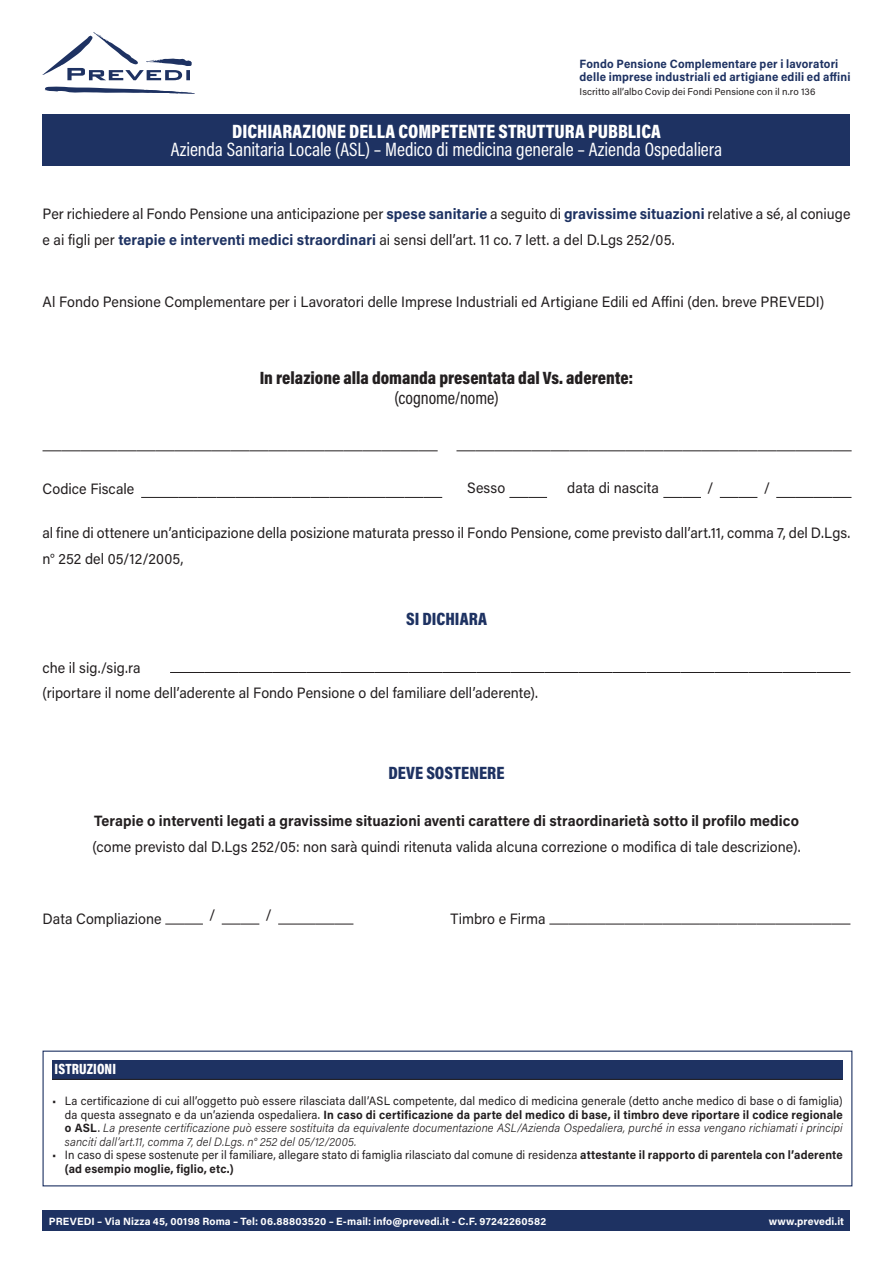
<style>
.page{position:relative;width:893px;height:1263px;background:#fff}
.page>*{position:absolute;margin:0;border:0;box-sizing:border-box;transform-origin:0 0}
.t1{font:19.5px "Acumin Pro Cond";letter-spacing:-.005em;color:#fff}
.t2{font:900 19.5px "Acumin Pro Cond";color:#fff}
.t3{font:900 18px "Acumin Pro Cond";color:#231f20}
.t4{font:900 18px "Acumin Pro Cond";letter-spacing:.005em;color:#1e3262}
.t5{font:18px "Acumin Pro Cond";letter-spacing:-.005em;color:#231f20}
.t6{font:15px/25.5px "Acumin Pro";color:#231f20;scale:.95 1}
.t7{font:700 15px "Acumin Pro";letter-spacing:.005em;color:#231f20;scale:.95 1}
.t8{font:900 15px "Acumin Pro Cond";letter-spacing:.01em;color:#fff;scale:.95 1}
.t9{font:italic 300 12px/13.5px "Acumin Pro";letter-spacing:.01em;color:#231f20;text-align:justify;scale:.95 1}
.t10{font:12px/13.5px "Acumin Pro";letter-spacing:.01em;color:#231f20;scale:.95 1}
.t11{font:700 12px/13.5px "Acumin Pro";letter-spacing:.015em;color:#1e3262;scale:.95 1}
.t12{font:700 10.5px "Acumin Pro";letter-spacing:.015em;color:#fff}
.t13{font:9.75px "Acumin Pro";letter-spacing:.01em;color:#231f20}
.s1{font-weight:700;color:#1e3262}
.s2{font-weight:400;font-style:normal}
.s3{font-weight:700;font-style:normal}
.s4{font-weight:700}
</style>
<div class="page">
<div style="left:43px;top:1210px;width:807px;height:21px;background:#1e3262"></div>
<svg style="left:45px;top:86px;width:150px;height:8px"></svg>
<svg style="left:43px;top:32px;width:149px;height:48px"></svg>
<svg style="left:43px;top:451px;width:395px;height:1px"></svg>
<svg style="left:456px;top:451px;width:396px;height:1px"></svg>
<svg style="left:509px;top:497px;width:38px;height:1px"></svg>
<svg style="left:663px;top:497px;width:38px;height:1px"></svg>
<svg style="left:720px;top:497px;width:37px;height:1px"></svg>
<svg style="left:776px;top:497px;width:75px;height:1px"></svg>
<svg style="left:141px;top:497px;width:301px;height:1px"></svg>
<hr style="left:170px;top:672px;width:34px;height:1px;background:#231f20">
<hr style="left:204px;top:672px;width:34px;height:1px;background:#231f20">
<hr style="left:238px;top:672px;width:34px;height:1px;background:#231f20">
<hr style="left:272px;top:672px;width:34px;height:1px;background:#231f20">
<hr style="left:306px;top:672px;width:34px;height:1px;background:#231f20">
<hr style="left:340px;top:672px;width:34px;height:1px;background:#231f20">
<hr style="left:374px;top:672px;width:34px;height:1px;background:#231f20">
<hr style="left:408px;top:672px;width:34px;height:1px;background:#231f20">
<hr style="left:442px;top:672px;width:34px;height:1px;background:#231f20">
<hr style="left:476px;top:672px;width:34px;height:1px;background:#231f20">
<hr style="left:510px;top:672px;width:34px;height:1px;background:#231f20">
<hr style="left:544px;top:672px;width:34px;height:1px;background:#231f20">
<hr style="left:578px;top:672px;width:34px;height:1px;background:#231f20">
<hr style="left:612px;top:672px;width:34px;height:1px;background:#231f20">
<hr style="left:646px;top:672px;width:34px;height:1px;background:#231f20">
<hr style="left:680px;top:672px;width:34px;height:1px;background:#231f20">
<hr style="left:714px;top:672px;width:34px;height:1px;background:#231f20">
<hr style="left:748px;top:672px;width:34px;height:1px;background:#231f20">
<hr style="left:782px;top:672px;width:34px;height:1px;background:#231f20">
<hr style="left:816px;top:672px;width:34px;height:1px;background:#231f20">
<svg style="left:165px;top:924px;width:38px;height:1px"></svg>
<svg style="left:222px;top:924px;width:37px;height:1px"></svg>
<svg style="left:278px;top:924px;width:75px;height:1px"></svg>
<svg style="left:549px;top:924px;width:301px;height:1px"></svg>
<div style="left:43px;top:115px;width:807px;height:51px;background:#1e3262"></div>
<div style="left:52px;top:1060px;width:790px;height:19px;background:#1e3262"></div>
<hr style="left:52px;top:1079px;width:790px;height:1px;background:#231f20">
<p class="t11" style="left:580px;top:56px;width:287px">Fondo Pensione Complementare per i lavoratori delle imprese industriali ed artigiane edili ed affini</p>
<p class="t13" style="left:580px;top:85px;width:237px">Iscritto all’albo Covip dei Fondi Pensione con il n.ro 136</p>
<h1 class="t2" style="left:232px;top:118px;width:430px">DICHIARAZIONE DELLA COMPETENTE STRUTTURA PUBBLICA</h1>
<h1 class="t1" style="left:171px;top:136px;width:553px">Azienda Sanitaria Locale (ASL) – Medico di medicina generale – Azienda Ospedaliera</h1>
<p class="t6" style="left:43px;top:201px;width:852px">Per richiedere al Fondo Pensione una anticipazione per <span class="s1">spese sanitarie</span> a seguito di <span class="s1">gravissime situazioni</span> relative a sé, al coniuge e ai figli per <span class="s1">terapie e interventi medici straordinari</span> ai sensi dell’art. 11 co. 7 lett. a del D.Lgs 252/05.</p>
<p class="t6" style="left:43px;top:288px;width:824px">Al Fondo Pensione Complementare per i Lavoratori delle Imprese Industriali ed Artigiane Edili ed Affini (den. breve PREVEDI)</p>
<p class="t3" style="left:260px;top:366px;width:375px">In relazione alla domanda presentata dal Vs. aderente:</p>
<p class="t5" style="left:394px;top:386px;width:106px">(cognome/nome)</p>
<p class="t6" style="left:43px;top:475px;width:98px">Codice Fiscale</p>
<p class="t6" style="left:467px;top:475px;width:41px">Sesso</p>
<p class="t6" style="left:567px;top:475px;width:98px">data di nascita</p>
<p class="t6" style="left:707px;top:475px;width:8px">/</p>
<p class="t6" style="left:764px;top:475px;width:8px">/</p>
<p class="t6" style="left:43px;top:520px;width:852px">al fine di ottenere un’anticipazione della posizione maturata presso il Fondo Pensione, come previsto dall’art.11, comma 7, del D.Lgs. n° 252 del 05/12/2005,</p>
<p class="t4" style="left:406px;top:607px;width:82px">SI DICHIARA</p>
<p class="t6" style="left:43px;top:654px;width:523px">che il sig./sig.ra<br>(riportare il nome dell’aderente al Fondo Pensione o del familiare dell’aderente).</p>
<p class="t4" style="left:388px;top:761px;width:118px">DEVE SOSTENERE</p>
<p class="t7" style="left:94px;top:811px;width:743px">Terapie o interventi legati a gravissime situazioni aventi carattere di straordinarietà sotto il profilo medico</p>
<p class="t6" style="left:92px;top:833px;width:747px">(come previsto dal D.Lgs 252/05: non sarà quindi ritenuta valida alcuna correzione o modifica di tale descrizione).</p>
<p class="t6" style="left:43px;top:906px;width:127px">Data Compliazione</p>
<p class="t6" style="left:209px;top:901px;width:8px">/</p>
<p class="t6" style="left:266px;top:901px;width:8px">/</p>
<p class="t6" style="left:451px;top:906px;width:102px">Timbro e Firma</p>
<p class="t8" style="left:55px;top:1059px;width:66px">ISTRUZIONI</p>
<p class="t9" style="left:65px;top:1093px;width:820px;text-indent:-13px"><span class="s2">• La certificazione di cui all’oggetto può essere rilasciata dall’ASL competente, dal medico di medicina generale (detto anche medico di base o di famiglia) da questa assegnato e da un’azienda ospedaliera.</span> <span class="s3">In caso di certificazione da parte del medico di base, il timbro deve riportare il codice regionale o ASL</span><span class="s2">.</span> La presente certificazione può essere sostituita da equivalente documentazione ASL/Azienda Ospedaliera, purché in essa vengano richiamati i principi sanciti dall’art.11, comma 7, del D.Lgs. n° 252 del 05/12/2005.</p>
<p class="t10" style="left:65px;top:1147px;width:820px;text-indent:-13px">• In caso di spese sostenute per il familiare, allegare stato di famiglia rilasciato dal comune di residenza <span class="s4">attestante il rapporto di parentela con l’aderente (ad esempio moglie, figlio, etc.)</span></p>
<p class="t12" style="left:49px;top:1214px;width:499px">PREVEDI – Via Nizza 45, 00198 Roma – Tel: 06.88803520 – E-mail: info@prevedi.it - C.F. 97242260582</p>
<p class="t12" style="left:769px;top:1214px;width:77px">www.prevedi.it</p>
</div>
